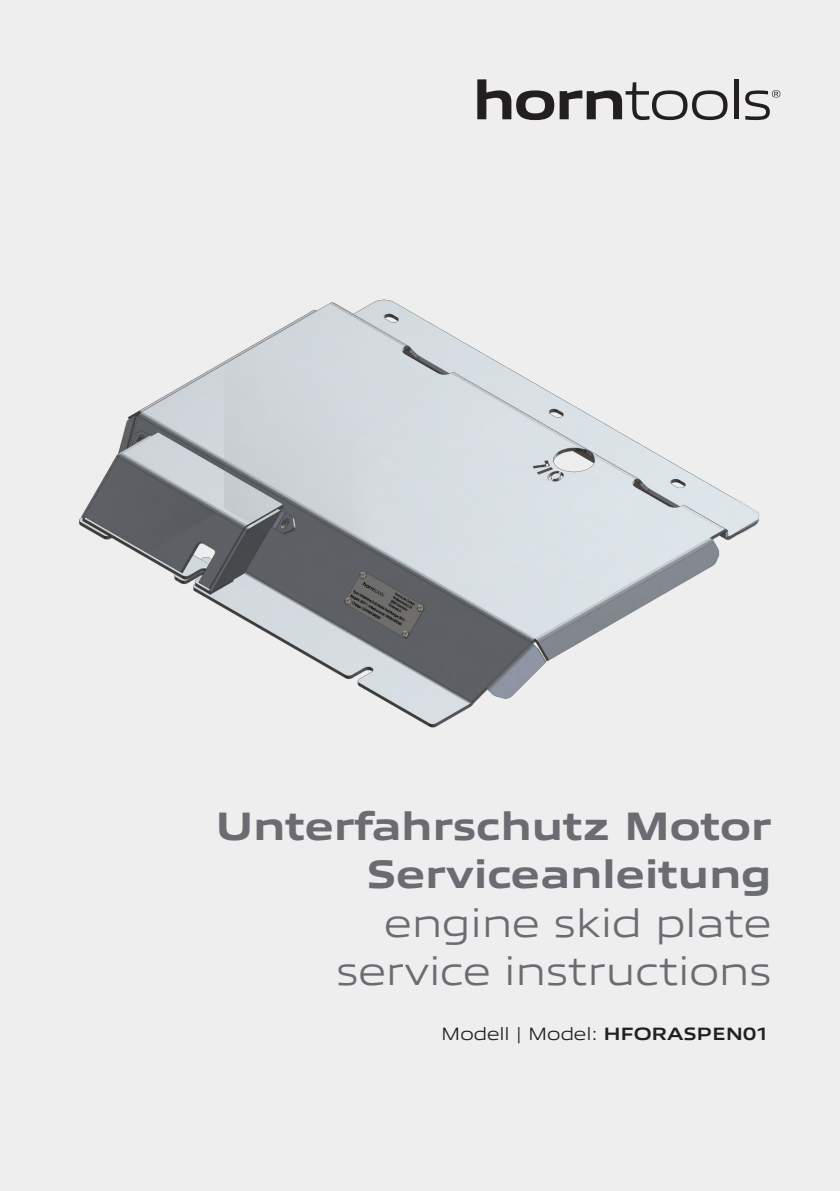
<style>
.page{position:relative;width:840px;height:1191px;background:#fff}
.page>*{position:absolute;margin:0;border:0;box-sizing:border-box;transform-origin:0 0}
.t1{font:800 40px "Allumi Std Extended";letter-spacing:-.01em;color:#6b6c72}
.t2{font:300 40px "Allumi Std Extended";letter-spacing:-.01em;color:#6b6c72}
.t3{font:300 18px "Allumi Std Extended";letter-spacing:-.01em;color:#231f20}
.s1{font-weight:700}
</style>
<div class="page">
<div style="left:0;top:0;width:839px;height:1191px;background:#eeeeef"></div>
<svg style="left:477px;top:79px;width:250px;height:41px"></svg>
<svg style="left:734px;top:79px;width:3px;height:40px"></svg>
<svg style="left:745px;top:90px;width:35px;height:30px"></svg>
<img style="left:79px;top:299px;width:681px;height:429px">
<p class="t1" style="left:215px;top:804px;width:557px">Unterfahrschutz Motor</p>
<p class="t1" style="left:366px;top:852px;width:407px">Serviceanleitung</p>
<p class="t2" style="left:384px;top:901px;width:389px">engine skid plate</p>
<p class="t2" style="left:336px;top:949px;width:437px">service instructions</p>
<p class="t3" style="left:441px;top:1023px;width:329px">Modell | Model: <span class="s1">HFORASPEN01</span></p>
</div>
